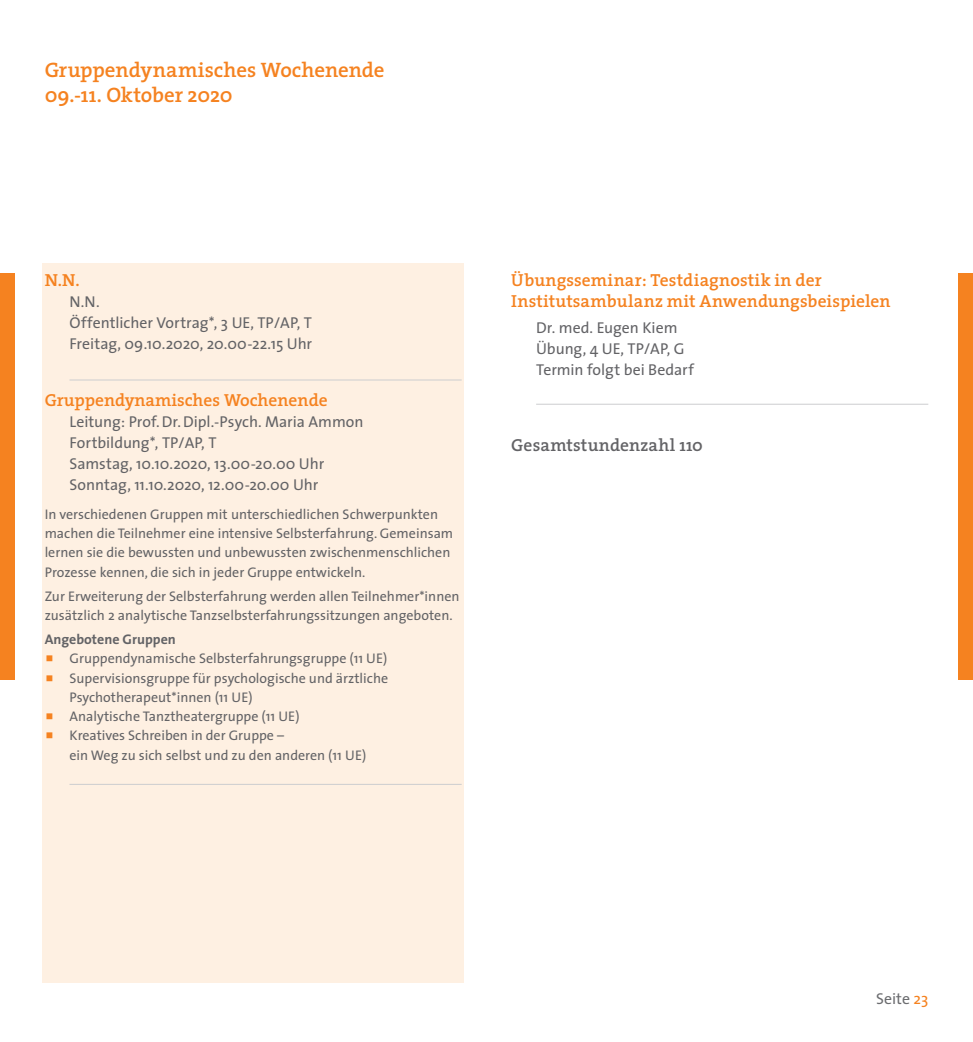
<style>
.page{position:relative;width:973px;height:1042px;background:#fff}
.page>*{position:absolute;margin:0;border:0;box-sizing:border-box;transform-origin:0 0}
.t1{font:600 21px/24.5px "The Serif";letter-spacing:-.005em;color:#f58220}
.t2{font:600 17.5px/21px "The Serif";color:#f58220}
.t3{font:600 17.5px "The Serif";letter-spacing:.005em;color:#636366}
.t4{font:15.75px/21px "The Sans";color:#636366}
.t5{font:15.75px "The Sans";color:#6c6d70}
.t6{font:14px/19.2px "The Sans";color:#636366}
.t7{font:700 14px "The Sans";color:#636366}
.s1{color:#f58220}
</style>
<div class="page">
<div style="left:0;top:273px;width:15px;height:407px;background:#f58220"></div>
<div style="left:42px;top:263px;width:422px;height:719px;background:#fef0e2"></div>
<hr style="left:69px;top:379px;width:392px;height:1px;background:#cccdcf">
<hr style="left:69px;top:784px;width:392px;height:1px;background:#cccdcf">
<hr style="left:536px;top:404px;width:392px;height:1px;background:#cccdcf">
<div style="left:957px;top:273px;width:15px;height:407px;background:#f58220"></div>
<h1 class="t1" style="left:45px;top:57px;width:341px">Gruppendynamisches Wochenende<br>09.-11. Oktober 2020</h1>
<p class="t2" style="left:45px;top:269px;width:36px">N.N.</p>
<p class="t4" style="left:69px;top:290px;width:244px">N.N.<br>Öffentlicher Vortrag*, 3 UE, TP/AP, T<br>Freitag, 09.10.2020, 20.00-22.15 Uhr</p>
<p class="t2" style="left:45px;top:389px;width:284px">Gruppendynamisches Wochenende</p>
<p class="t4" style="left:69px;top:410px;width:295px">Leitung: Prof.Dr.Dipl.-Psych. Maria Ammon Fortbildung*, TP/AP, T<br>Samstag, 10.10.2020, 13.00-20.00 Uhr Sonntag, 11.10.2020, 12.00-20.00 Uhr</p>
<p class="t6" style="left:45px;top:504px;width:410px">In verschiedenen Gruppen mit unterschiedlichen Schwerpunkten machen die Teilnehmer eine intensive Selbsterfahrung. Gemeinsam lernen sie die bewussten und unbewussten zwischenmenschlichen Prozesse kennen, die sich in jeder Gruppe entwickeln.</p>
<p class="t6" style="left:45px;top:586px;width:416px">Zur Erweiterung der Selbsterfahrung werden allen Teilnehmer*innen zusätzlich 2 analytische Tanzselbsterfahrungssitzungen angeboten.</p>
<p class="t7" style="left:45px;top:628px;width:133px">Angebotene Gruppen</p>
<p class="t6" style="left:69px;top:648px;width:320px">Gruppendynamische Selbsterfahrungsgruppe (11 UE)<br>Supervisionsgruppe für psychologische und ärztliche Psychotherapeut*innen (11 UE)<br>Analytische Tanztheatergruppe (11 UE)<br>Kreatives Schreiben in der Gruppe –<br>ein Weg zu sich selbst und zu den anderen (11 UE)</p>
<p class="t2" style="left:511px;top:269px;width:380px">Übungsseminar: Testdiagnostik in der<br>Institutsambulanz mit Anwendungsbeispielen</p>
<p class="t4" style="left:536px;top:316px;width:159px">Dr. med. Eugen Kiem<br>Übung, 4 UE, TP/AP, G<br>Termin folgt bei Bedarf</p>
<p class="t3" style="left:511px;top:430px;width:193px">Gesamtstundenzahl 110</p>
<p class="t5" style="left:875px;top:985px;width:54px">Seite <span class="s1">23</span></p>
</div>
